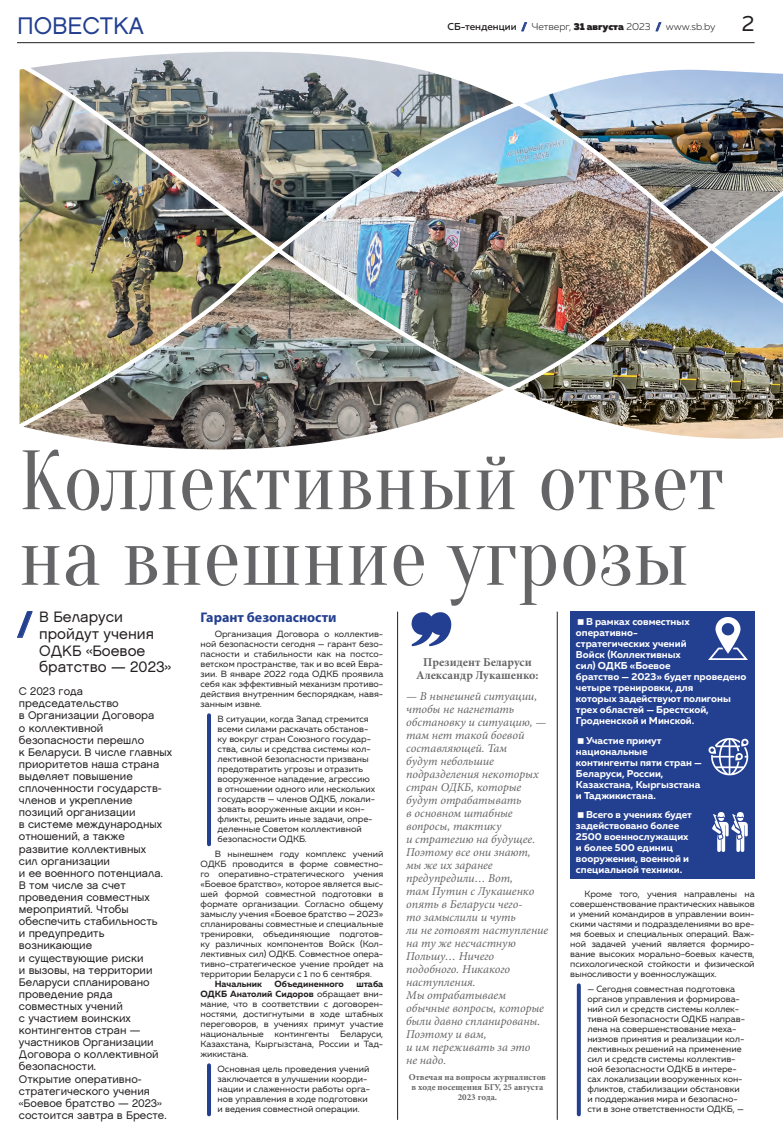
<style>
.page{position:relative;width:783px;height:1134px;background:#fff}
.page>*{position:absolute;margin:0;border:0;box-sizing:border-box;transform-origin:0 0}
.заг2{font:84px/75.6px "Oranienbaum";color:#656568}
.t1{font:900 31.2px "Muller";color:#233f90}
.Колонтитул{font:24px "Chalet London Nineteen Sixty";color:#233f90}
.t2{font:22px "Muller";color:#231f20}
.надзаголовок{font:15px/16.6px "Chalet London Nineteen Sixty";color:#231f20}
.подзаголовок_синий{font:700 14px "Myriad Pro";color:#233f90}
.выноска_с_запятыми{font:italic 12px/13px "Minion Pro";color:#656568}
.Президент_в_выноске{font:700 12px/13px "Minion Pro";color:#656568;text-align:center}
.лид{font:11px/12.1px "Chalet London Nineteen Sixty";color:#231f20}
.Kstati{font:700 10px/11px "Muller";color:#fff}
.t3{font:300 10px "Muller";color:#231f20}
.врезка_синяя{font:9px/10px "Muller";color:#231f20;text-align:justify}
.Президент_в_выноске-2{font:700 9px/10px "Minion Pro";color:#656568;text-align:center}
.t4{font:700 9px "Muller";color:#231f20}
.s1{font-weight:500}
.s2{font-weight:900;color:#233f90}
.s3{font-weight:900}
.s4{font-weight:700}
</style>
<div class="page">
<svg style="left:521px;top:22px;width:6px;height:9px"></svg>
<svg style="left:655px;top:22px;width:6px;height:9px"></svg>
<hr style="left:17px;top:43px;width:737px;height:1px;background:#231f20">
<svg style="left:17px;top:611px;width:16px;height:27px"></svg>
<svg style="left:411px;top:612px;width:41px;height:34px"></svg>
<hr style="left:397px;top:612px;width:1px;height:508px;background:#231f20">
<hr style="left:557px;top:612px;width:1px;height:508px;background:#231f20">
<hr style="left:207px;top:715px;width:4px;height:129px;background:#233f90">
<hr style="left:207px;top:1065px;width:4px;height:49px;background:#233f90">
<svg style="left:529px;top:396px;width:253px;height:43px"></svg>
<svg style="left:57px;top:396px;width:433px;height:54px"></svg>
<svg style="left:17px;top:42px;width:516px;height:55px"></svg>
<svg style="left:509px;top:61px;width:273px;height:36px"></svg>
<img style="left:707px;top:94px;width:75px;height:310px">
<img style="left:284px;top:97px;width:434px;height:299px">
<img style="left:17px;top:60px;width:267px;height:374px">
<svg style="left:576px;top:985px;width:4px;height:129px"></svg>
<div style="left:570px;top:612px;width:184px;height:267px;background:#233f90"></div>
<img style="left:708px;top:617px;width:38px;height:43px">
<img style="left:708px;top:738px;width:40px;height:37px">
<img style="left:712px;top:813px;width:36px;height:39px">
<p class="Колонтитул" style="left:17px;top:11px;width:128px">ПОВЕСТКА</p>
<p class="t3" style="left:447px;top:21px;width:269px"><span class="s1">СБ-тенденции</span> <span class="s2">/</span> Четверг, <span class="s3">31 августа</span> 2023 <span class="s2">/</span> www.sb.by</p>
<p class="t2" style="left:741px;top:10px;width:14px">2</p>
<p class="заг2" style="left:19px;top:445px;width:707px">Коллективный ответ на внешние угрозы</p>
<p class="t1" style="left:17px;top:605px;width:17px">/</p>
<p class="надзаголовок" style="left:39px;top:609px;width:133px">В Беларуси пройдут учения<br>ОДКБ «Боевое братство — 2023»</p>
<p class="лид" style="left:19px;top:685px;width:155px">С 2023 года председательство<br>в Организации Договора<br>о коллективной безопасности перешло<br>к Беларуси. В числе главных приоритетов наша страна выделяет повышение сплоченности государств&shy;членов и укрепление позиций организации<br>в системе международных отношений, а также развитие коллективных<br>сил организации<br>и ее военного потенциала.<br>В том числе за счет проведения совместных мероприятий. Чтобы обеспечить стабильность<br>и предупредить возникающие<br>и существующие риски<br>и вызовы, на территории<br>Беларуси спланировано проведение ряда совместных учений<br>с участием воинских контингентов стран — участников Организации<br>Договора о коллективной безопасности.<br>Открытие оперативно&shy;стратегического учения «Боевое братство — 2023» состоится завтра в Бресте.</p>
<p class="подзаголовок_синий" style="left:200px;top:608px;width:137px">Гарант безопасности</p>
<p class="врезка_синяя" style="left:200px;top:628px;width:184px;text-indent:14px">Организация Договора о коллектив&shy;ной безопасности сегодня — гарант безо&shy;пасности и стабильности как на постсо&shy;ветском пространстве, так и во всей Евра&shy;зии. В январе 2022 года ОДКБ проявила себя как эффективный механизм противо&shy;действия внутренним беспорядкам, навя&shy;занным извне.</p>
<p class="врезка_синяя" style="left:217px;top:714px;width:159px;text-align:left">В ситуации, когда Запад стремится всеми силами раскачать обстанов&shy;ку вокруг стран Союзного государ&shy;ства, силы и средства системы кол&shy;лективной безопасности призваны предотвратить угрозы и отразить вооруженное нападение, агрессию в отношении одного или нескольких государств — членов ОДКБ, локали&shy;зовать вооруженные акции и кон&shy;фликты, решить иные задачи, опре&shy;деленные Советом коллективной безопасности ОДКБ.</p>
<p class="врезка_синяя" style="left:200px;top:848px;width:184px;text-indent:14px">В нынешнем году комплекс учений ОДКБ проводится в форме совместно&shy;го оперативно-стратегического учения «Боевое братство», которое является выс&shy;шей формой совместной подготовки в формате организации. Согласно общему замыслу учения «Боевое братство — 2023» спланированы совместные и специальные тренировки, объединяющие подготов&shy;ку различных компонентов Войск (Кол&shy;лективных сил) ОДКБ. Совместное опера&shy;тивно-стратегическое учение пройдет на территории Беларуси с 1 по 6 сентября.</p>
<p class="t4" style="left:215px;top:978px;width:49px">Начальник</p>
<p class="t4" style="left:274px;top:978px;width:71px">Объединенного</p>
<p class="врезка_синяя" style="left:200px;top:978px;width:184px;text-indent:156px"><span class="s4">штаба ОДКБ Анатолий Сидоров</span> обращает вни&shy;мание, что в соответствии с договорен&shy;ностями, достигнутыми в ходе штабных переговоров, в учениях примут участие национальные контингенты Беларуси, Казахстана, Кыргызстана, России и Тад&shy;жикистана.</p>
<p class="врезка_синяя" style="left:217px;top:1064px;width:154px;text-align:left">Основная цель проведения учений заключается в улучшении коорди&shy;нации и слаженности работы орга&shy;нов управления в ходе подготовки и ведения совместной операции.</p>
<p class="Президент_в_выноске" style="left:416px;top:655px;width:124px">Президент Беларуси<br>Александр Лукашенко:</p>
<p class="выноска_с_запятыми" style="left:406px;top:690px;width:144px">— В нынешней ситуации, чтобы не нагнетать обстановку и ситуацию, — там нет такой боевой составляющей. Там<br>будут небольшие подразделения некоторых стран ОДКБ, которые будут отрабатывать<br>в основном штабные вопросы, тактику<br>и стратегию на будущее.<br>Поэтому все они знают, мы же их заранее предупредили… Вот,<br>там Путин с Лукашенко опять в Беларуси чего-<br>то замыслили и чуть<br>ли не готовят наступление на ту же несчастную<br>Польшу… Ничего подобного. Никакого наступления.<br>Мы отрабатываем обычные вопросы, которые были давно спланированы.<br>Поэтому и вам,<br>и им переживать за это<br>не надо.</p>
<p class="Президент_в_выноске-2" style="left:409px;top:1072px;width:139px">Отвечая на вопросы журналистов в ходе посещения БГУ, 25 августа<br>2023 года.</p>
<p class="Kstati" style="left:576px;top:616px;width:172px;text-indent:10px">В рамках совместных оперативно-<br>стратегических учений<br>Войск (Коллективных<br>сил) ОДКБ «Боевое<br>братство — 2023» будет проведено четыре тренировки, для<br>которых задействуют полигоны трех областей — Брестской,<br>Гродненской и Минской.</p>
<p class="Kstati" style="left:576px;top:735px;width:127px;text-indent:10px">Участие примут национальные контингенты пяти стран —<br>Беларуси, России,<br>Казахстана, Кыргызстана и Таджикистана.</p>
<p class="Kstati" style="left:576px;top:809px;width:117px;text-indent:10px">Всего в учениях будет задействовано более<br>2500 военнослужащих и более 500 единиц вооружения, военной и специальной техники.</p>
<p class="врезка_синяя" style="left:570px;top:888px;width:186px;text-indent:14px">Кроме того, учения направлены на совершенствование практических навыков и умений командиров в управлении воин&shy;скими частями и подразделениями во вре&shy;мя боевых и специальных операций. Важ&shy;ной задачей учений является формиро&shy;вание высоких морально-боевых качеств, психологической стойкости и физической выносливости у военнослужащих.</p>
<p class="врезка_синяя" style="left:587px;top:984px;width:159px;text-align:left">— Сегодня совместная подготовка органов управления и формирова&shy;ний сил и средств системы коллек&shy;тивной безопасности ОДКБ направ&shy;лена на совершенствование меха&shy;низмов принятия и реализации кол&shy;лективных решений на применение сил и средств системы коллектив&shy;ной безопасности ОДКБ в интере&shy;сах локализации вооруженных кон&shy;фликтов, стабилизации обстановки и поддержания мира и безопасно&shy;сти в зоне ответственности ОДКБ, —</p>
</div>
